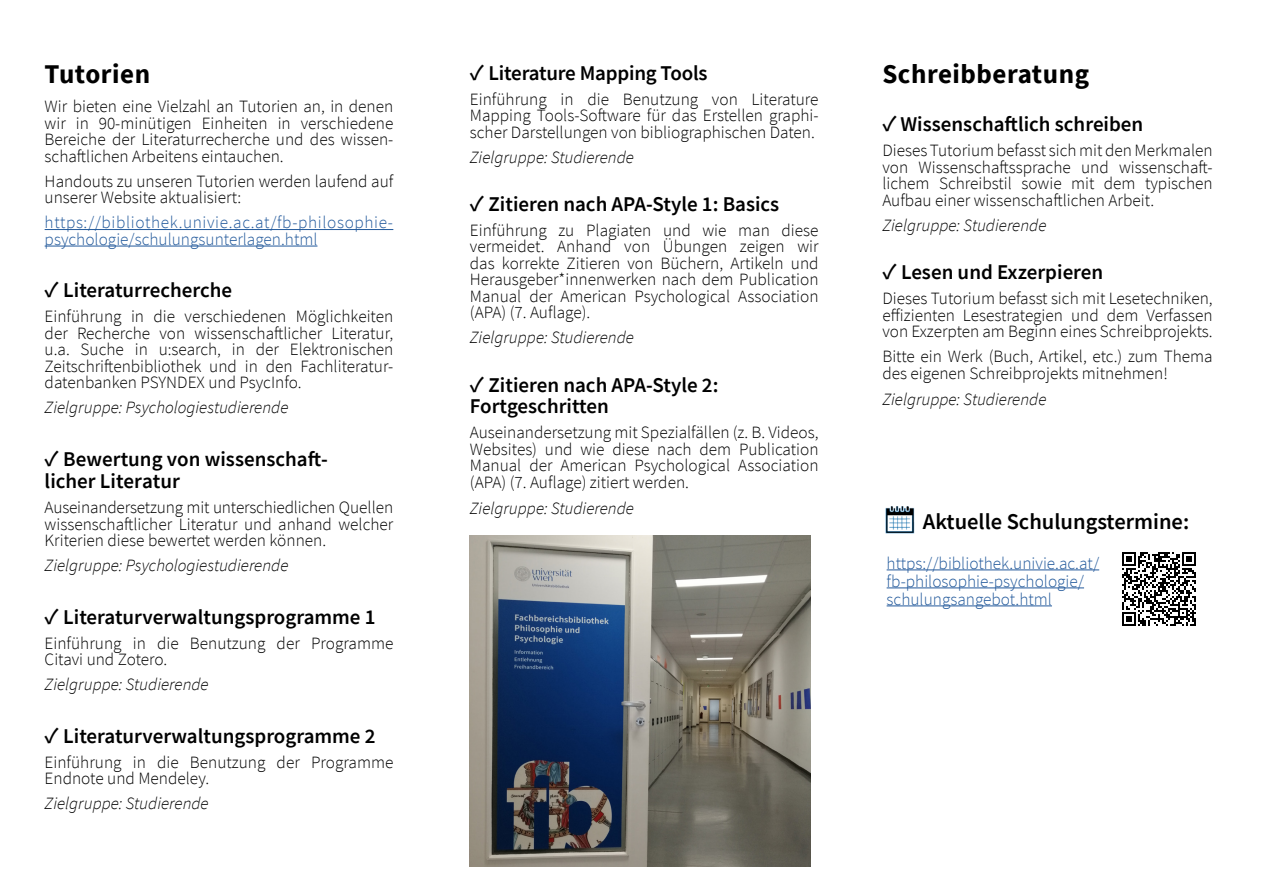
<style>
.page{position:relative;width:1263px;height:893px;background:#fff}
.page>*{position:absolute;margin:0;border:0;box-sizing:border-box;transform-origin:0 0}
.t1{font:700 27px "Source Sans Pro";letter-spacing:.02em;color:#000}
.t2{font:600 22.5px "Source Sans Pro";color:#000}
.t3{font:600 21px/22.5px "Source Sans Pro";color:#000}
.t4{font:300 17.25px/16.5px "Source Sans Pro";color:#000;text-align:justify}
.t5{font:italic 300 17.25px "Source Sans Pro";color:#000}
.t6{font:300 17.25px/18px "Source Sans Pro";color:#22599b}
.s1{font-size:22.5px}
</style>
<div class="page">
<hr style="left:45px;top:229px;width:348px;height:1px;background:#22599b">
<hr style="left:45px;top:246px;width:272px;height:1px;background:#22599b">
<img style="left:470px;top:536px;width:340px;height:330px">
<hr style="left:887px;top:569px;width:212px;height:1px;background:#22599b">
<hr style="left:887px;top:587px;width:197px;height:1px;background:#22599b">
<hr style="left:887px;top:605px;width:165px;height:1px;background:#22599b">
<svg style="left:1122px;top:552px;width:74px;height:74px"></svg>
<img style="left:885px;top:506px;width:30px;height:28px">
<h1 class="t1" style="left:45px;top:56px;width:107px">Tutorien</h1>
<p class="t4" style="left:45px;top:98px;width:350px">Wir bieten eine Vielzahl an Tutorien an, in denen wir in 90-minütigen Einheiten in verschiedene Bereiche der Literaturrecherche und des wissen&shy;schaftlichen Arbeitens eintauchen.</p>
<p class="t4" style="left:45px;top:173px;width:350px">Handouts zu unseren Tutorien werden laufend auf unserer Website aktualisiert:</p>
<p class="t6" style="left:45px;top:214px;width:350px;line-height:16.5px">https://bibliothek.univie.ac.at/fb-philosophie&shy;psychologie/schulungsunterlagen.html</p>
<p class="t3" style="left:45px;top:279px;width:189px"><span class="s1">✓</span> Literaturrecherche</p>
<p class="t4" style="left:45px;top:308px;width:350px">Einführung in die verschiedenen Möglichkeiten der Recherche von wissenschaftlicher Literatur, u.a. Suche in u:search, in der Elektronischen Zeitschriftenbibliothek und in den Fachliteratur&shy;datenbanken PSYNDEX und PsycInfo.</p>
<p class="t5" style="left:45px;top:397px;width:245px">Zielgruppe: Psychologiestudierende</p>
<p class="t3" style="left:45px;top:447px;width:285px"><span class="s1">✓</span> Bewertung von wissenschaft&shy;licher Literatur</p>
<p class="t4" style="left:45px;top:499px;width:350px">Auseinandersetzung mit unterschiedlichen Quellen wissenschaftlicher Literatur und anhand welcher Kriterien diese bewertet werden können.</p>
<p class="t5" style="left:45px;top:555px;width:245px">Zielgruppe: Psychologiestudierende</p>
<p class="t3" style="left:45px;top:605px;width:332px"><span class="s1">✓</span> Literaturverwaltungsprogramme 1</p>
<p class="t4" style="left:45px;top:635px;width:350px">Einführung in die Benutzung der Programme<br>Citavi und Zotero.</p>
<p class="t5" style="left:45px;top:674px;width:166px">Zielgruppe: Studierende</p>
<p class="t3" style="left:45px;top:724px;width:332px"><span class="s1">✓</span> Literaturverwaltungsprogramme 2</p>
<p class="t4" style="left:45px;top:754px;width:350px">Einführung in die Benutzung der Programme<br>Endnote und Mendeley.</p>
<p class="t5" style="left:45px;top:793px;width:166px">Zielgruppe: Studierende</p>
<p class="t3" style="left:470px;top:61px;width:239px"><span class="s1">✓</span> Literature Mapping Tools</p>
<p class="t4" style="left:470px;top:91px;width:350px">Einführung in die Benutzung von Literature Mapping Tools-Software für das Erstellen graphi&shy;scher Darstellungen von bibliographischen Daten.</p>
<p class="t5" style="left:470px;top:146px;width:166px">Zielgruppe: Studierende</p>
<p class="t3" style="left:470px;top:192px;width:311px"><span class="s1">✓</span> Zitieren nach APA-Style 1: Basics</p>
<p class="t4" style="left:470px;top:222px;width:350px">Einführung zu Plagiaten und wie man diese vermeidet. Anhand von Übungen zeigen wir das korrekte Zitieren von Büchern, Artikeln und Herausgeber*innenwerken nach dem Publication Manual der American Psychological Association (APA) (7. Auflage).</p>
<p class="t5" style="left:470px;top:327px;width:166px">Zielgruppe: Studierende</p>
<p class="t3" style="left:470px;top:374px;width:250px;line-height:21.6px"><span class="s1">✓</span> Zitieren nach APA-Style 2:<br>Fortgeschritten</p>
<p class="t4" style="left:470px;top:424px;width:350px">Auseinandersetzung mit Spezialfällen (z. B. Videos, Websites) und wie diese nach dem Publication Manual der American Psychological Association (APA) (7. Auflage) zitiert werden.</p>
<p class="t5" style="left:470px;top:498px;width:166px">Zielgruppe: Studierende</p>
<h1 class="t1" style="left:882px;top:56px;width:208px">Schreibberatung</h1>
<p class="t3" style="left:882px;top:113px;width:262px"><span class="s1">✓</span> Wissenschaftlich schreiben</p>
<p class="t4" style="left:882px;top:142px;width:332px">Dieses Tutorium befasst sich mit den Merkmalen von Wissenschaftssprache und wissenschaft&shy;lichem Schreibstil sowie mit dem typischen Aufbau einer wissenschaftlichen Arbeit.</p>
<p class="t5" style="left:882px;top:214px;width:166px">Zielgruppe: Studierende</p>
<p class="t3" style="left:882px;top:261px;width:222px"><span class="s1">✓</span> Lesen und Exzerpieren</p>
<p class="t4" style="left:882px;top:290px;width:332px">Dieses Tutorium befasst sich mit Lesetechniken, effizienten Lesestrategien und dem Verfassen von Exzerpten am Beginn eines Schreibprojekts.</p>
<p class="t4" style="left:882px;top:348px;width:332px">Bitte ein Werk (Buch, Artikel, etc.) zum Thema des eigenen Schreibprojekts mitnehmen!</p>
<p class="t5" style="left:882px;top:389px;width:166px">Zielgruppe: Studierende</p>
<h2 class="t2" style="left:923px;top:507px;width:268px">Aktuelle Schulungstermine:</h2>
<p class="t6" style="left:887px;top:554px;width:214px">https://bibliothek.univie.ac.at/ fb-philosophie-psychologie/ schulungsangebot.html</p>
</div>
